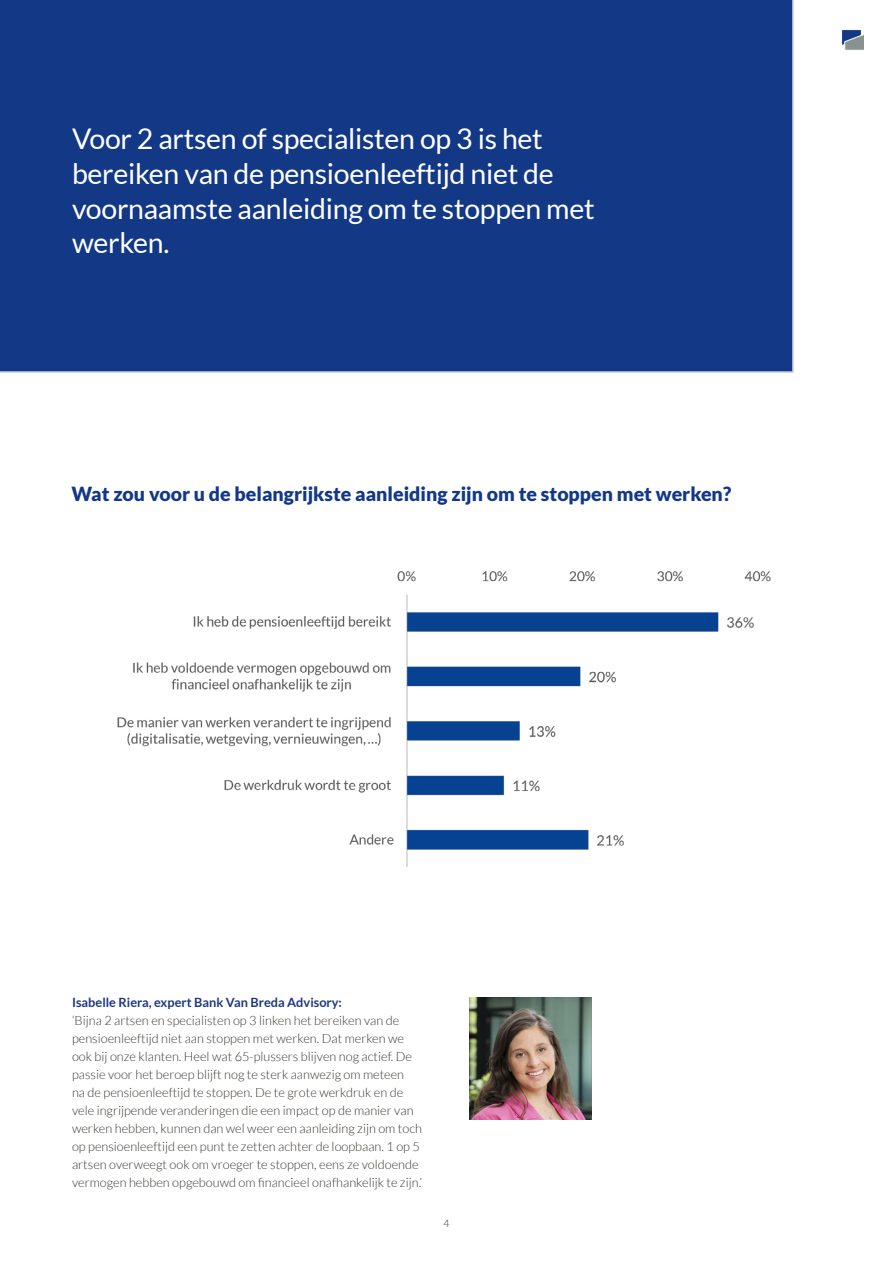
<style>
.page{position:relative;width:893px;height:1263px;background:#fff}
.page>*{position:absolute;margin:0;border:0;box-sizing:border-box;transform-origin:0 0}
.t1{font:28.5px/34.5px "Lato";letter-spacing:-.01em;color:#fff}
.t2{font:900 19.5px "Lato";color:#123886}
.t3{font:300 12.75px/18px "Lato";color:#3c3731}
.t4{font:700 12.75px "Lato";color:#203682}
.t5{font:300 10.5px "Lato";color:#3c3831}
</style>
<div class="page">
<svg style="left:842px;top:30px;width:22px;height:20px"></svg>
<img style="left:117px;top:571px;width:654px;height:297px">
<div style="left:0;top:0;width:794px;height:373px;background:#123886"></div>
<img style="left:469px;top:998px;width:122px;height:122px">
<h1 class="t1" style="left:72px;top:122px;width:524px">Voor 2 artsen of specialisten op 3 is het bereiken van de pensioenleeftijd niet de voornaamste aanleiding om te stoppen met werken.</h1>
<h2 class="t2" style="left:71px;top:482px;width:661px">Wat zou voor u de belangrijkste aanleiding zijn om te stoppen met werken?</h2>
<p class="t4" style="left:72px;top:995px;width:271px">Isabelle Riera, expert Bank Van Breda Advisory:</p>
<p class="t3" style="left:72px;top:1011px;width:352px">‘Bijna 2 artsen en specialisten op 3 linken het bereiken van de pensioenleeftijd niet aan stoppen met werken. Dat merken we ook bij onze klanten. Heel wat 65-plussers blijven nog actief. De passie voor het beroep blijft nog te sterk aanwezig om meteen<br>na de pensioenleeftijd te stoppen. De te grote werkdruk en de vele ingrijpende veranderingen die een impact op de manier van werken hebben, kunnen dan wel weer een aanleiding zijn om toch op pensioenleeftijd een punt te zetten achter de loopbaan. 1 op 5 artsen overweegt ook om vroeger te stoppen, eens ze voldoende vermogen hebben opgebouwd om financieel onafhankelijk te zijn.’</p>
<p class="t5" style="left:443px;top:1217px;width:8px">4</p>
</div>
